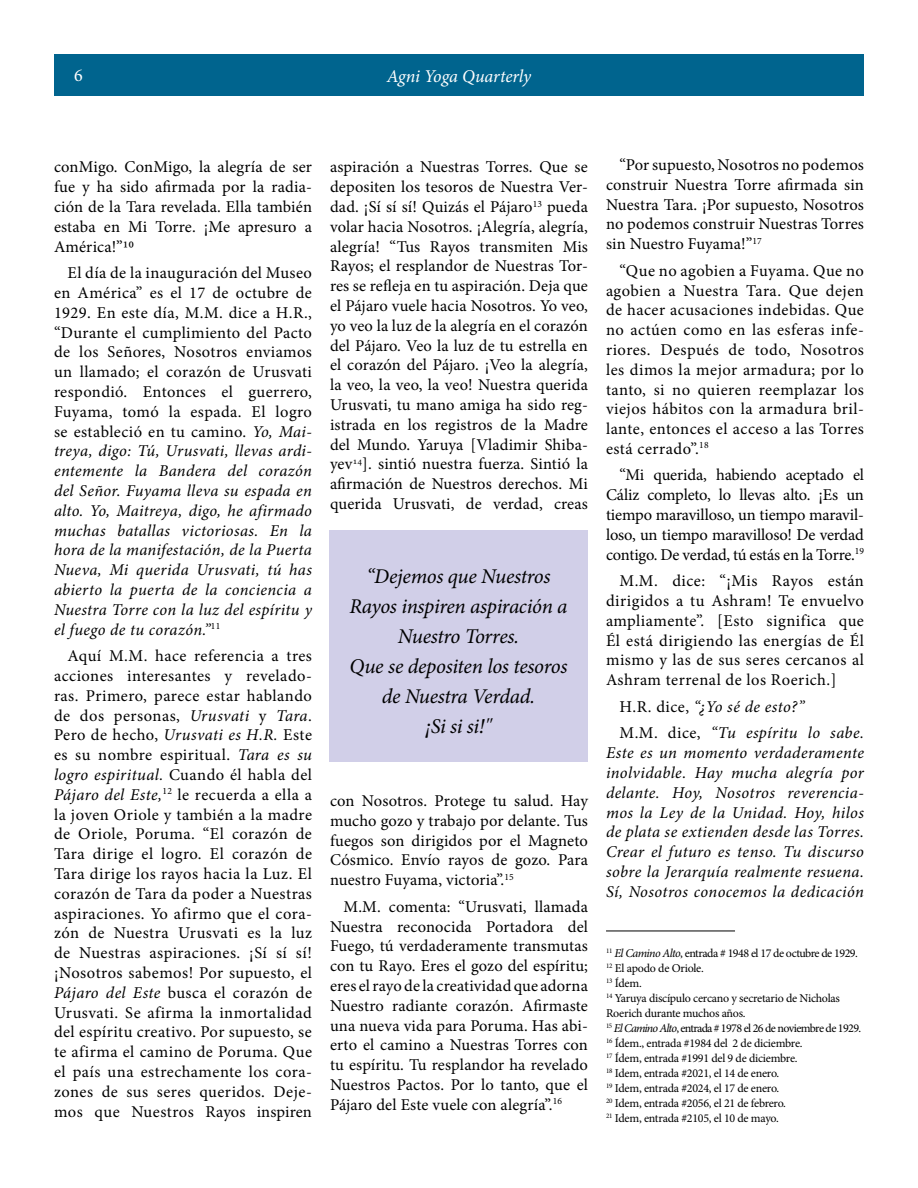
<style>
.page{position:relative;width:918px;height:1188px;background:#fff}
.page>*{position:absolute;margin:0;border:0;box-sizing:border-box;transform-origin:0 0}
.t1{font:italic 21px/30px "Minion Pro";letter-spacing:-.02em;color:#000;text-align:center}
.t2{font:italic 18px "Minion Pro";letter-spacing:-.005em;color:#fff}
.t3{font:18px "Minion Pro";color:#fff}
.t4{font:16.5px/19.8px "Minion Pro";letter-spacing:.01em;color:#000;text-align:justify}
.t5{font:italic 16.5px/19.8px "Minion Pro";letter-spacing:.02em;color:#000;text-align:justify}
.t6{font:12px/15px "Minion Pro";letter-spacing:-.02em;color:#000}
.s1{font-style:normal}
.s2{font-style:italic}
</style>
<div class="page">
<div style="left:54px;top:54px;width:810px;height:41px;background:#00648e"></div>
<div style="left:329px;top:530px;width:259px;height:231px;background:#d1cfe8"></div>
<hr style="left:606px;top:931px;width:129px;height:1px;background:#000">
<p class="t3" style="left:74px;top:63px;width:10px">6</p>
<p class="t2" style="left:387px;top:64px;width:146px">Agni Yoga Quarterly</p>
<p class="t4" style="left:54px;top:157px;width:260px">conMigo. ConMigo, la alegría de ser fue y ha sido afirmada por la radia&shy;ción de la Tara revelada. Ella también estaba en Mi Torre. ¡Me apresuro a América!”10</p>
<p class="t5" style="left:54px;top:263px;width:260px;text-indent:13px"><span class="s1">El día de la inauguración del Museo en América” es el 17 de octubre de 1929. En este día, M.M. dice a H.R., “Durante el cumplimiento del Pacto de los Señores, Nosotros enviamos un llamado; el corazón de Urusvati respondió. Entonces el guerrero, Fuyama, tomó la espada. El logro se estableció en tu camino.</span> Yo, Mai&shy;treya, digo: Tú, Urusvati, llevas ardi&shy;entemente la Bandera del corazón del Señor. Fuyama lleva su espada en alto. Yo, Maitreya, digo, he afirmado muchas batallas victoriosas. En la hora de la manifestación, de la Puerta Nueva, Mi querida Urusvati, tú has abierto la puerta de la conciencia a Nuestra Torre con la luz del espíritu y el fuego de tu corazón.”<sup>11</sup></p>
<p class="t4" style="left:54px;top:646px;width:260px;text-indent:13px">Aquí M.M. hace referencia a tres acciones interesantes y revelado&shy;ras. Primero, parece estar hablando de dos personas, <span class="s2">Urusvati</span> y <span class="s2">Tara</span>.<br>Pero de hecho, <span class="s2">Urusvati es H.R.</span> Este es su nombre espiritual. <span class="s2">Tara es su logro espiritual.</span> Cuando él habla del <span class="s2">Pájaro del Este,</span><sup>12</sup> le recuerda a ella a la joven Oriole y también a la madre de Oriole, Poruma. “El corazón de Tara dirige el logro. El corazón de Tara dirige los rayos hacia la Luz. El corazón de Tara da poder a Nuestras aspiraciones. Yo afirmo que el cora&shy;zón de Nuestra Urusvati es la luz de Nuestras aspiraciones. ¡Sí sí sí! ¡Nosotros sabemos! Por supuesto, el <span class="s2">Pájaro del Este</span> busca el corazón de Urusvati. Se afirma la inmortalidad del espíritu creativo. Por supuesto, se te afirma el camino de Poruma. Que el país una estrechamente los cora&shy;zones de sus seres queridos. Deje&shy;mos que Nuestros Rayos inspiren</p>
<p class="t4" style="left:330px;top:157px;width:260px">aspiración a Nuestras Torres. Que se depositen los tesoros de Nuestra Ver&shy;dad. ¡Sí sí sí! Quizás el Pájaro<sup>13</sup> pueda volar hacia Nosotros. ¡Alegría, alegría, alegría! “Tus Rayos transmiten Mis Rayos; el resplandor de Nuestras Tor&shy;res se refleja en tu aspiración. Deja que el Pájaro vuele hacia Nosotros. Yo veo, yo veo la luz de la alegría en el corazón del Pájaro. Veo la luz de tu estrella en el corazón del Pájaro. ¡Veo la alegría, la veo, la veo, la veo! Nuestra querida Urusvati, tu mano amiga ha sido reg&shy;istrada en los registros de la Madre del Mundo. Yaruya [Vladimir Shiba&shy;yev<sup>14</sup>]. sintió nuestra fuerza. Sintió la afirmación de Nuestros derechos. Mi querida Urusvati, de verdad, creas</p>
<p class="t1" style="left:350px;top:561px;width:219px">“Dejemos que Nuestros<br>Rayos inspiren aspiración a<br>Nuestro Torres.<br>Que se depositen los tesoros de Nuestra Verdad.<br>¡Si si si!"</p>
<p class="t4" style="left:330px;top:791px;width:260px">con Nosotros. Protege tu salud. Hay mucho gozo y trabajo por delante. Tus fuegos son dirigidos por el Magneto Cósmico. Envío rayos de gozo. Para nuestro Fuyama, victoria”.<sup>15</sup></p>
<p class="t4" style="left:330px;top:897px;width:260px;text-indent:13px">M.M. comenta: “Urusvati, llamada Nuestra reconocida Portadora del Fuego, tú verdaderamente transmutas con tu Rayo. Eres el gozo del espíritu; eres el rayo de la creatividad que adorna Nuestro radiante corazón. Afirmaste una nueva vida para Poruma. Has abi&shy;erto el camino a Nuestras Torres con tu espíritu. Tu resplandor ha revelado Nuestros Pactos. Por lo tanto, que el Pájaro del Este vuele con alegría”.<sup>16</sup></p>
<p class="t4" style="left:606px;top:155px;width:260px;text-indent:13px">“Por supuesto, Nosotros no podemos construir Nuestra Torre afirmada sin Nuestra Tara. ¡Por supuesto, Nosotros no podemos construir Nuestras Torres sin Nuestro Fuyama!”<sup>17</sup></p>
<p class="t4" style="left:606px;top:261px;width:260px;text-indent:13px">“Que no agobien a Fuyama. Que no agobien a Nuestra Tara. Que dejen de hacer acusaciones indebidas. Que no actúen como en las esferas infe&shy;riores. Después de todo, Nosotros les dimos la mejor armadura; por lo tanto, si no quieren reemplazar los viejos hábitos con la armadura bril&shy;lante, entonces el acceso a las Torres está cerrado”.<sup>18</sup></p>
<p class="t4" style="left:606px;top:465px;width:260px;text-indent:13px">“Mi querida, habiendo aceptado el Cáliz completo, lo llevas alto. ¡Es un tiempo maravilloso, un tiempo maravil&shy;loso, un tiempo maravilloso! De verdad contigo. De verdad, tú estás en la Torre.<sup>19</sup></p>
<p class="t4" style="left:606px;top:571px;width:260px;text-indent:13px">M.M. dice: “¡Mis Rayos están dirigidos a tu Ashram! Te envuelvo ampliamente”. [Esto significa que Él está dirigiendo las energías de Él mismo y las de sus seres cercanos al Ashram terrenal de los Roerich.]</p>
<p class="t5" style="left:620px;top:693px;width:246px;line-height:26.5px"><span class="s1">H.R. dice,</span> “¿Yo sé de esto?”<br><span class="s1">M.M. dice,</span> “Tu espíritu lo sabe.</p>
<p class="t5" style="left:606px;top:743px;width:260px">Este es un momento verdaderamente inolvidable. Hay mucha alegría por delante. Hoy, Nosotros reverencia&shy;mos la Ley de la Unidad. Hoy, hilos de plata se extienden desde las Torres.<br>Crear el futuro es tenso. Tu discurso sobre la Jerarquía realmente resuena.<br>Sí, Nosotros conocemos la dedicación</p>
<p class="t6" style="left:606px;top:946px;width:257px"><sup>11</sup> <span class="s2">El Camino Alto</span>, entrada # 1948 el 17 de octubre de 1929.<br><sup>12</sup> El apodo de Oriole.<br><sup>13</sup> Ídem.<br><sup>14</sup> Yaruya discípulo cercano y secretario de Nicholas Roerich durante muchos años.<br><sup>15</sup> <span class="s2">El Camino Alto</span>, entrada # 1978 el 26 de noviembre de 1929.<br><sup>16</sup> Ídem., entrada #1984 del 2 de diciembre.<br><sup>17</sup> Ídem, entrada #1991 del 9 de diciembre.<br><sup>18</sup> Idem, entrada #2021, el 14 de enero.<br><sup>19</sup> Idem, entrada #2024, el 17 de enero.<br><sup>20</sup> Idem, entrada #2056, el 21 de febrero.<br><sup>21</sup> Idem, entrada #2105, el 10 de mayo.</p>
</div>
